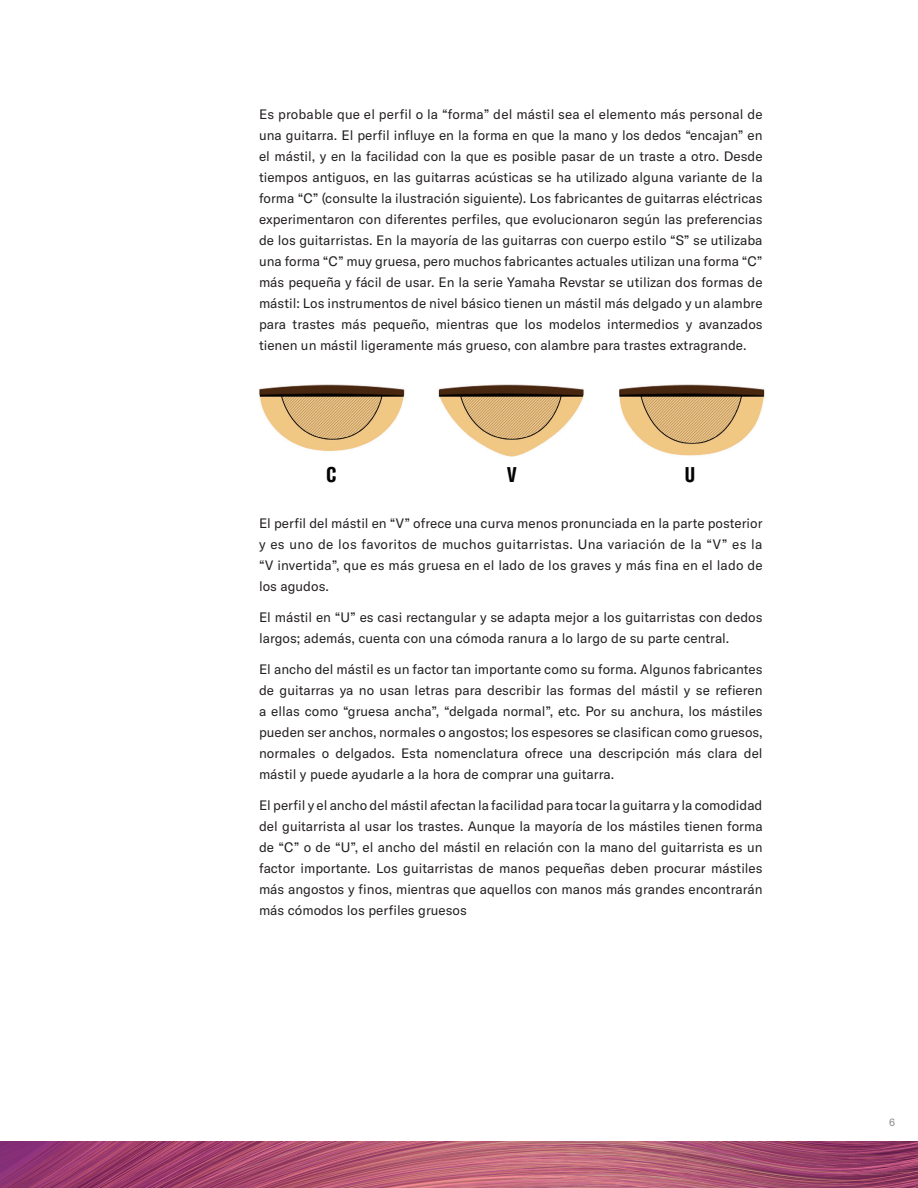
<style>
.page{position:relative;width:918px;height:1188px;background:#fff}
.page>*{position:absolute;margin:0;border:0;box-sizing:border-box;transform-origin:0 0}
.t1{font:700 extra-condensed 21px "GT America Y";color:#020304}
.t2{font:13.5px/21px "GT America Y";color:#231f20;text-align:justify}
.t3{font:10.5px "GT America Y";color:#89898b}
</style>
<div class="page">
<img style="left:0;top:1142px;width:918px;height:46px">
<img style="left:259px;top:384px;width:506px;height:73px">
<p class="t2" style="left:259px;top:103px;width:505px">Es probable que el perfil o la “forma” del mástil sea el elemento más personal de una guitarra. El perfil influye en la forma en que la mano y los dedos “encajan” en el mástil, y en la facilidad con la que es posible pasar de un traste a otro. Desde tiempos antiguos, en las guitarras acústicas se ha utilizado alguna variante de la forma “C” (consulte la ilustración siguiente). Los fabricantes de guitarras eléctricas experimentaron con diferentes perfiles, que evolucionaron según las preferencias de los guitarristas. En la mayoría de las guitarras con cuerpo estilo “S” se utilizaba una forma “C” muy gruesa, pero muchos fabricantes actuales utilizan una forma “C” más pequeña y fácil de usar. En la serie Yamaha Revstar se utilizan dos formas de mástil: Los instrumentos de nivel básico tienen un mástil más delgado y un alambre para trastes más pequeño, mientras que los modelos intermedios y avanzados tienen un mástil ligeramente más grueso, con alambre para trastes extragrande.</p>
<h1 class="t1" style="left:326px;top:462px;width:11px">C</h1>
<h1 class="t1" style="left:507px;top:462px;width:11px">V</h1>
<h1 class="t1" style="left:685px;top:462px;width:12px">U</h1>
<p class="t2" style="left:259px;top:512px;width:505px">El perfil del mástil en “V” ofrece una curva menos pronunciada en la parte posterior y es uno de los favoritos de muchos guitarristas. Una variación de la “V” es la “V invertida”, que es más gruesa en el lado de los graves y más fina en el lado de los agudos.</p>
<p class="t2" style="left:259px;top:606px;width:505px">El mástil en “U” es casi rectangular y se adapta mejor a los guitarristas con dedos largos; además, cuenta con una cómoda ranura a lo largo de su parte central.</p>
<p class="t2" style="left:259px;top:658px;width:505px">El ancho del mástil es un factor tan importante como su forma. Algunos fabricantes de guitarras ya no usan letras para describir las formas del mástil y se refieren a ellas como “gruesa ancha”, “delgada normal”, etc. Por su anchura, los mástiles pueden ser anchos, normales o angostos; los espesores se clasifican como gruesos, normales o delgados. Esta nomenclatura ofrece una descripción más clara del mástil y puede ayudarle a la hora de comprar una guitarra.</p>
<p class="t2" style="left:259px;top:794px;width:505px">El perfil y el ancho del mástil afectan la facilidad para tocar la guitarra y la comodidad del guitarrista al usar los trastes. Aunque la mayoría de los mástiles tienen forma de “C” o de “U”, el ancho del mástil en relación con la mano del guitarrista es un factor importante. Los guitarristas de manos pequeñas deben procurar mástiles más angostos y finos, mientras que aquellos con manos más grandes encontrarán más cómodos los perfiles gruesos</p>
<p class="t3" style="left:889px;top:1116px;width:7px">6</p>
</div>
